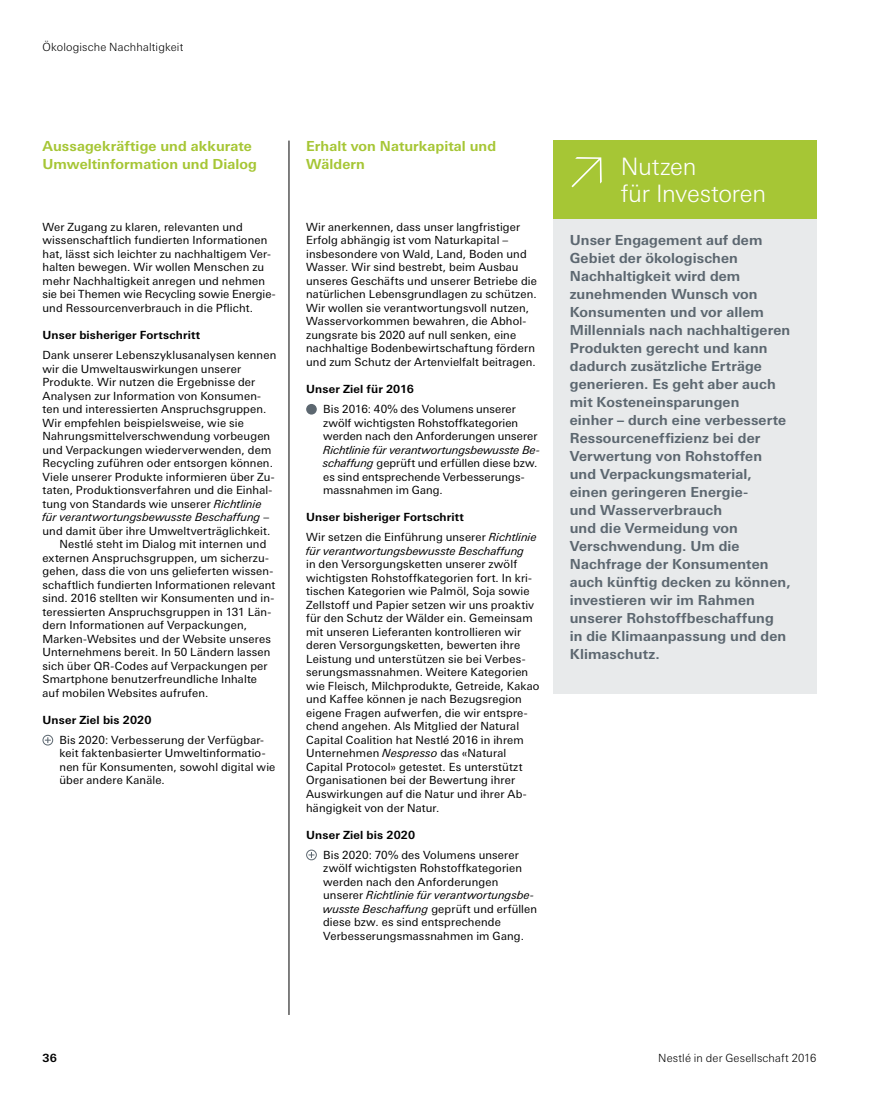
<style>
.page{position:relative;width:893px;height:1106px;background:#fff}
.page>*{position:absolute;margin:0;border:0;box-sizing:border-box;transform-origin:0 0}
._16_18_Light{font:300 24px/27px "LT Univers Basic";letter-spacing:-.01em;color:#fff}
._9_25_12_Light__not{font:700 13.8px/18px "LT Univers Basic";letter-spacing:.005em;color:#5c6770}
._9_25_12_Light{font:700 13.8px/18px "LT Univers Basic";letter-spacing:.005em;color:#a6c635}
._7_5_9_Regular{font:11.25px/13.5px "LT Univers Basic";letter-spacing:.015em;color:#000}
._7_5_9_Regular__Our{font:11.25px/13.5px "LT Univers Basic";letter-spacing:.01em;color:#000}
._7_5_9_Regular_aline{font:11.25px/13.5px "LT Univers Basic";letter-spacing:.015em;color:#000}
._7_5_9_Regular-2{font:700 11.25px "LT Univers Basic";letter-spacing:.015em;color:#000}
._7_5_9_titre_courant{font:300 11.25px "LT Univers Basic";letter-spacing:.015em;color:#000}
.s1{font-style:italic}
</style>
<div class="page">
<hr style="left:289px;top:141px;width:1px;height:874px;background:#000">
<div style="left:306px;top:404px;width:11px;height:10px;background:#5c6770;border-radius:50%"></div>
<svg style="left:306px;top:849px;width:11px;height:11px"></svg>
<svg style="left:308px;top:852px;width:6px;height:6px"></svg>
<svg style="left:43px;top:735px;width:10px;height:10px"></svg>
<svg style="left:45px;top:737px;width:6px;height:6px"></svg>
<div style="left:553px;top:141px;width:263px;height:553px;background:#e8eaeb"></div>
<div style="left:553px;top:141px;width:263px;height:78px;background:#a6c635"></div>
<svg style="left:571px;top:157px;width:31px;height:30px"></svg>
<p class="_7_5_9_titre_courant" style="left:43px;top:40px;width:142px">Ökologische Nachhaltigkeit</p>
<p class="_9_25_12_Light" style="left:43px;top:137px;width:216px">Aussagekräftige und akkurate<br>Umweltinformation und Dialog</p>
<p class="_7_5_9_Regular" style="left:43px;top:220px;width:235px">Wer Zugang zu klaren, relevanten und wissenschaftlich fundierten Informationen hat, lässt sich leichter zu nachhaltigem Ver&shy;halten bewegen. Wir wollen Menschen zu mehr Nachhaltigkeit anregen und nehmen sie bei Themen wie Recycling sowie Energie&shy;und Ressourcenverbrauch in die Pflicht.</p>
<p class="_7_5_9_Regular-2" style="left:43px;top:328px;width:159px">Unser bisheriger Fortschritt</p>
<p class="_7_5_9_Regular" style="left:43px;top:348px;width:235px">Dank unserer Lebenszyklusanalysen kennen wir die Umweltauswirkungen unserer Produkte. Wir nutzen die Ergebnisse der Analysen zur Information von Konsumen&shy;ten und interessierten Anspruchsgruppen.<br>Wir empfehlen beispielsweise, wie sie Nahrungsmittelverschwendung vorbeugen und Verpackungen wiederverwenden, dem Recycling zuführen oder entsorgen können.<br>Viele unserer Produkte informieren über Zu&shy;taten, Produktionsverfahren und die Einhal&shy;tung von Standards wie unserer <span class="s1">Richtlinie für verantwortungsbewusste Beschaffung</span> – und damit über ihre Umweltverträglichkeit.</p>
<p class="_7_5_9_Regular_aline" style="left:43px;top:537px;width:234px;text-indent:17px">Nestlé steht im Dialog mit internen und externen Anspruchsgruppen, um sicherzu&shy;gehen, dass die von uns gelieferten wissen&shy;schaftlich fundierten Informationen relevant sind. 2016 stellten wir Konsumenten und in&shy;teressierten Anspruchsgruppen in 131 Län&shy;dern Informationen auf Verpackungen, Marken-Websites und der Website unseres Unternehmens bereit. In 50 Ländern lassen sich über QR-Codes auf Verpackungen per Smartphone benutzerfreundliche Inhalte auf mobilen Websites aufrufen.</p>
<p class="_7_5_9_Regular-2" style="left:43px;top:713px;width:110px">Unser Ziel bis 2020</p>
<p class="_7_5_9_Regular__Our" style="left:60px;top:733px;width:217px">Bis 2020: Verbesserung der Verfügbar&shy;keit faktenbasierter Umweltinformatio&shy;nen für Konsumenten, sowohl digital wie über andere Kanäle.</p>
<p class="_9_25_12_Light" style="left:306px;top:137px;width:192px">Erhalt von Naturkapital und<br>Wäldern</p>
<p class="_7_5_9_Regular" style="left:306px;top:220px;width:232px">Wir anerkennen, dass unser langfristiger Erfolg abhängig ist vom Naturkapital – insbesondere von Wald, Land, Boden und Wasser. Wir sind bestrebt, beim Ausbau unseres Geschäfts und unserer Betriebe die natürlichen Lebensgrundlagen zu schützen.<br>Wir wollen sie verantwortungsvoll nutzen, Wasservorkommen bewahren, die Abhol&shy;zungsrate bis 2020 auf null senken, eine nachhaltige Bodenbewirtschaftung fördern und zum Schutz der Artenvielfalt beitragen.</p>
<p class="_7_5_9_Regular-2" style="left:306px;top:382px;width:109px">Unser Ziel für 2016</p>
<p class="_7_5_9_Regular__Our" style="left:323px;top:402px;width:218px">Bis 2016: 40% des Volumens unserer zwölf wichtigsten Rohstoffkategorien werden nach den Anforderungen unserer <span class="s1">Richtlinie für verantwortungsbewusste Be&shy;schaffung</span> geprüft und erfüllen diese bzw. es sind entsprechende Verbesserungs&shy;massnahmen im Gang.</p>
<p class="_7_5_9_Regular-2" style="left:306px;top:510px;width:159px">Unser bisheriger Fortschritt</p>
<p class="_7_5_9_Regular" style="left:306px;top:530px;width:235px">Wir setzen die Einführung unserer <span class="s1">Richtlinie für verantwortungsbewusste Beschaffung<br></span>in den Versorgungsketten unserer zwölf wichtigsten Rohstoffkategorien fort. In kri&shy;tischen Kategorien wie Palmöl, Soja sowie Zellstoff und Papier setzen wir uns proaktiv für den Schutz der Wälder ein. Gemeinsam mit unseren Lieferanten kontrollieren wir deren Versorgungsketten, bewerten ihre Leistung und unterstützen sie bei Verbes&shy;serungsmassnahmen. Weitere Kategorien wie Fleisch, Milchprodukte, Getreide, Kakao und Kaffee können je nach Bezugsregion eigene Fragen aufwerfen, die wir entspre&shy;chend angehen. Als Mitglied der Natural Capital Coalition hat Nestlé 2016 in ihrem Unternehmen <span class="s1">Nespresso</span> das «Natural Capital Protocol» getestet. Es unterstützt Organisationen bei der Bewertung ihrer Auswirkungen auf die Natur und ihrer Ab&shy;hängigkeit von der Natur.</p>
<p class="_7_5_9_Regular-2" style="left:306px;top:827px;width:110px">Unser Ziel bis 2020</p>
<p class="_7_5_9_Regular__Our" style="left:323px;top:848px;width:216px">Bis 2020: 70% des Volumens unserer zwölf wichtigsten Rohstoffkategorien werden nach den Anforderungen unserer <span class="s1">Richtlinie für verantwortungsbe&shy;wusste Beschaffung</span> geprüft und erfüllen diese bzw. es sind entsprechende Verbesserungsmassnahmen im Gang.</p>
<p class="_16_18_Light" style="left:621px;top:153px;width:147px">Nutzen<br>für Investoren</p>
<p class="_9_25_12_Light__not" style="left:570px;top:231px;width:222px">Unser Engagement auf dem<br>Gebiet der ökologischen<br>Nachhaltigkeit wird dem zunehmenden Wunsch von<br>Konsumenten und vor allem<br>Millennials nach nachhaltigeren<br>Produkten gerecht und kann dadurch zusätzliche Erträge generieren. Es geht aber auch mit Kosteneinsparungen<br>einher – durch eine verbesserte<br>Ressourceneffizienz bei der<br>Verwertung von Rohstoffen und Verpackungsmaterial, einen geringeren Energie-<br>und Wasserverbrauch<br>und die Vermeidung von<br>Verschwendung. Um die<br>Nachfrage der Konsumenten auch künftig decken zu können, investieren wir im Rahmen unserer Rohstoffbeschaffung<br>in die Klimaanpassung und den<br>Klimaschutz.</p>
<p class="_7_5_9_Regular-2" style="left:43px;top:1051px;width:16px">36</p>
<p class="_7_5_9_titre_courant" style="left:658px;top:1051px;width:160px">Nestlé in der Gesellschaft 2016</p>
</div>
